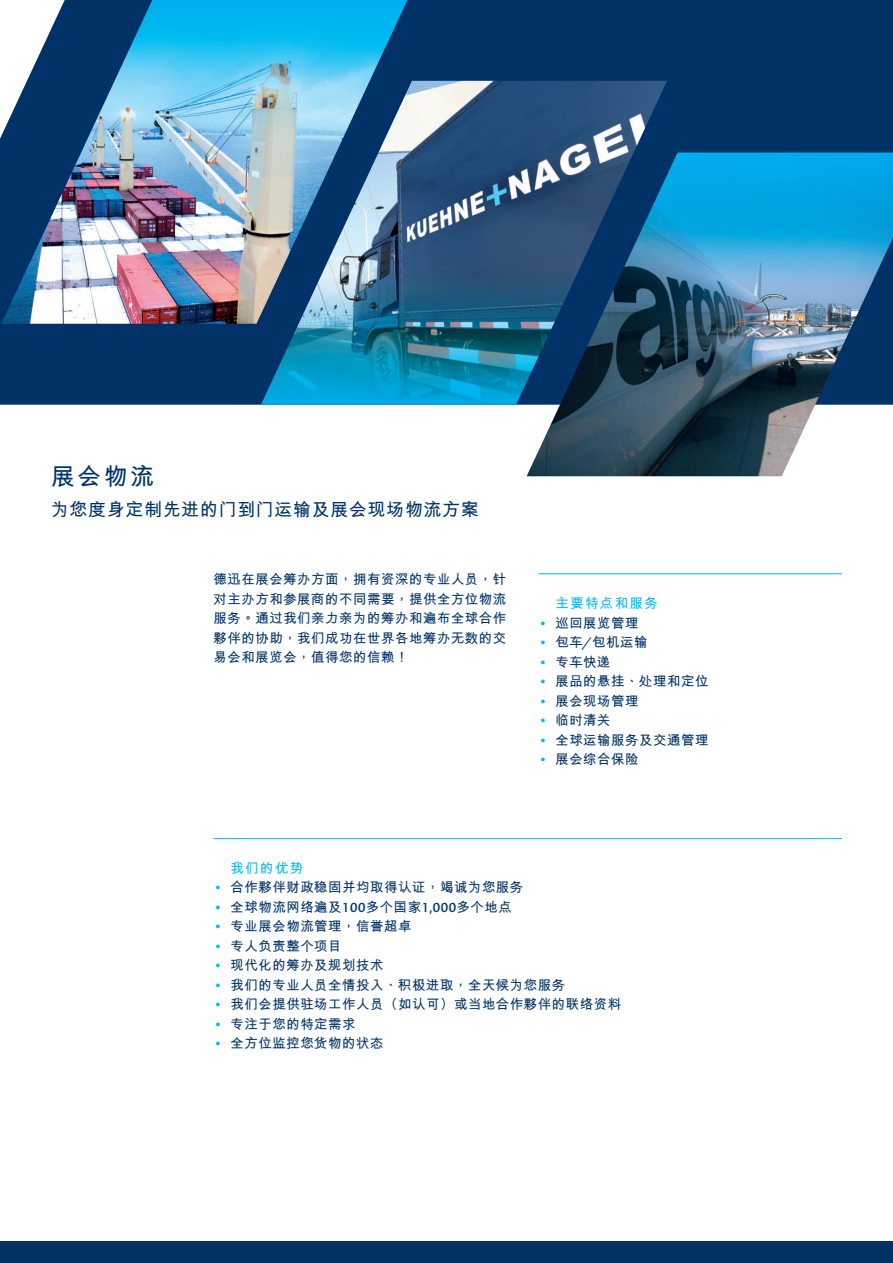
<style>
.page{position:relative;width:893px;height:1263px;background:#fff}
.page>*{position:absolute;margin:0;border:0;box-sizing:border-box;transform-origin:0 0}
.t1{font:24px "M Hei HKS Bold B5 pc H";color:#003268}
.t2{font:18px "M Hei HKS Bold B5 pc H";letter-spacing:.035em;color:#003268}
.t3{font:13.5px/19.5px "M Hei HKS Bold B5 pc H";letter-spacing:.035em;color:#003268;text-align:justify}
.t4{font:13.5px "M Hei HKS Bold B5 pc H";letter-spacing:.1em;color:#00baf1}
.s1{font-family:"Quay Itc T";font-weight:700;color:#00baf1}
.s2{font-family:"Quay Itc T";font-weight:700}
</style>
<div class="page">
<div style="left:0;top:0;width:893px;height:405px;background:#003268"></div>
<div style="left:0;top:1242px;width:893px;height:21px;background:#003268"></div>
<img style="left:1px;top:0;width:408px;height:324px">
<img style="left:261px;top:81px;width:406px;height:324px">
<img style="left:527px;top:153px;width:366px;height:323px">
<hr style="left:213px;top:838px;width:629px;height:1px;background:#00baf1">
<hr style="left:538px;top:573px;width:304px;height:1px;background:#00baf1">
<h1 class="t1" style="left:51px;top:467px;width:105px">展會物流</h1>
<h2 class="t2" style="left:51px;top:502px;width:429px">為您度身定制先進的門到門運輸及展會現場物流方案</h2>
<p class="t3" style="left:213px;top:571px;width:294px">德迅在展會籌辦方面，擁有資深的專業人員，針對主辦方和參展商的不同需要，提供全方位物流服務。通過我們親力親為的籌辦和遍佈全球合作夥伴的協助，我們成功在世界各地籌辦無數的交易會和展覽會，值得您的信賴！</p>
<p class="t4" style="left:555px;top:598px;width:104px">主要特點和服務</p>
<p class="t3" style="left:538px;top:615px;width:102px"><span class="s1">•</span> 巡迴展覽管理</p>
<p class="t3" style="left:538px;top:634px;width:111px"><span class="s1">•</span> 包車<span class="s2">/</span>包機運輸</p>
<p class="t3" style="left:538px;top:654px;width:74px"><span class="s1">•</span> 專車快遞</p>
<p class="t3" style="left:538px;top:673px;width:172px"><span class="s1">•</span> 展品的懸掛、處理和定位</p>
<p class="t3" style="left:538px;top:693px;width:102px"><span class="s1">•</span> 展會現場管理</p>
<p class="t3" style="left:538px;top:712px;width:74px"><span class="s1">•</span> 臨時清關</p>
<p class="t3" style="left:538px;top:732px;width:172px"><span class="s1">•</span> 全球運輸服務及交通管理</p>
<p class="t3" style="left:538px;top:751px;width:102px"><span class="s1">•</span> 展會綜合保險</p>
<p class="t4" style="left:230px;top:863px;width:74px">我們的優勢</p>
<p class="t3" style="left:213px;top:879px;width:311px"><span class="s1">•</span> 合作夥伴財政穩固並均取得認證，竭誠為您服務</p>
<p class="t3" style="left:213px;top:899px;width:300px"><span class="s1">•</span> 全球物流網絡遍及<span class="s2">100</span>多個國家<span class="s2">1,000</span>多個地點</p>
<p class="t3" style="left:213px;top:918px;width:200px"><span class="s1">•</span> 專業展會物流管理，信譽超卓</p>
<p class="t3" style="left:213px;top:938px;width:130px"><span class="s1">•</span> 專人負責整個項目</p>
<p class="t3" style="left:213px;top:957px;width:172px"><span class="s1">•</span> 現代化的籌辦及規劃技術</p>
<p class="t3" style="left:213px;top:977px;width:353px"><span class="s1">•</span> 我們的專業人員全情投入、積極進取，全天候為您服務</p>
<p class="t3" style="left:213px;top:996px;width:409px"><span class="s1">•</span> 我們會提供駐場工作人員（如認可）或當地合作夥伴的聯絡資料</p>
<p class="t3" style="left:213px;top:1016px;width:144px"><span class="s1">•</span> 專注於您的特定需求</p>
<p class="t3" style="left:213px;top:1035px;width:172px"><span class="s1">•</span> 全方位監控您貨物的狀態</p>
</div>
